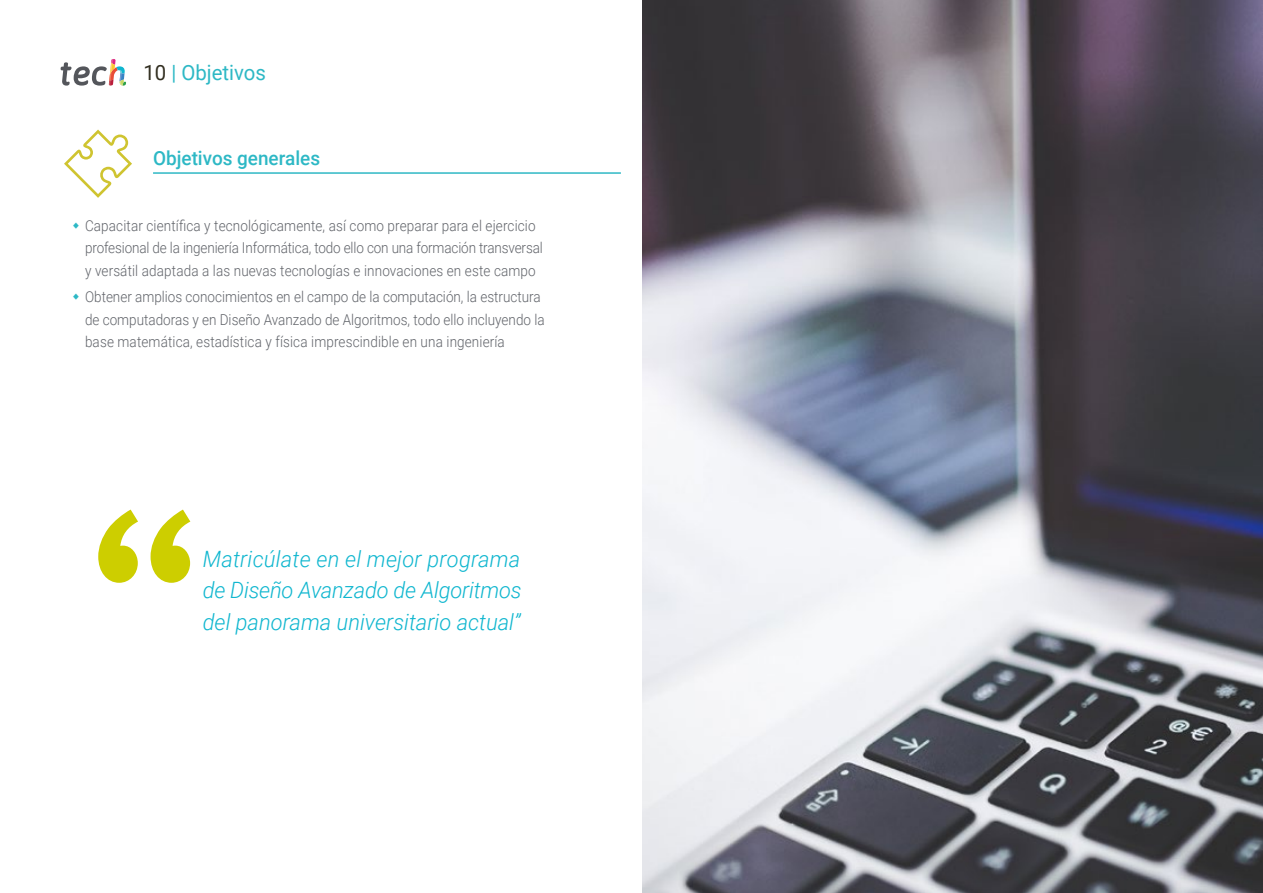
<style>
.page{position:relative;width:1263px;height:893px;background:#fff}
.page>*{position:absolute;margin:0;border:0;box-sizing:border-box;transform-origin:0 0}
.t1{font:italic 300 22.5px/31.5px "Roboto";color:#0fb6cf;text-align:justify}
.t2{font:21px "Roboto";color:#2db8c5}
.t3{font:500 19.5px "Roboto";color:#2db8c5}
.t4{font:300 15px/22.5px "Roboto";color:#61646a;scale:.9 1}
.s1{color:#312e20}
</style>
<div class="page">
<hr style="left:153px;top:173px;width:468px;height:1px;background:#2db8c5">
<svg style="left:64px;top:130px;width:68px;height:68px"></svg>
<img style="left:642px;top:0;width:621px;height:893px">
<svg style="left:61px;top:59px;width:65px;height:27px"></svg>
<svg style="left:98px;top:510px;width:92px;height:73px"></svg>
<h2 class="t2" style="left:144px;top:57px;width:124px"><span class="s1">10</span> | Objetivos</h2>
<h3 class="t3" style="left:153px;top:144px;width:169px">Objetivos generales</h3>
<p class="t4" style="left:85px;top:213px;width:510px">Capacitar científica y tecnológicamente, así como preparar para el ejercicio profesional de la ingeniería Informática, todo ello con una formación transversal y versátil adaptada a las nuevas tecnologías e innovaciones en este campo</p>
<p class="t4" style="left:85px;top:285px;width:512px">Obtener amplios conocimientos en el campo de la computación, la estructura de computadoras y en Diseño Avanzado de Algoritmos, todo ello incluyendo la base matemática, estadística y física imprescindible en una ingeniería</p>
<h1 class="t1" style="left:203px;top:542px;width:320px">Matricúlate en el mejor programa de Diseño Avanzado de Algoritmos del panorama universitario actual”</h1>
</div>
